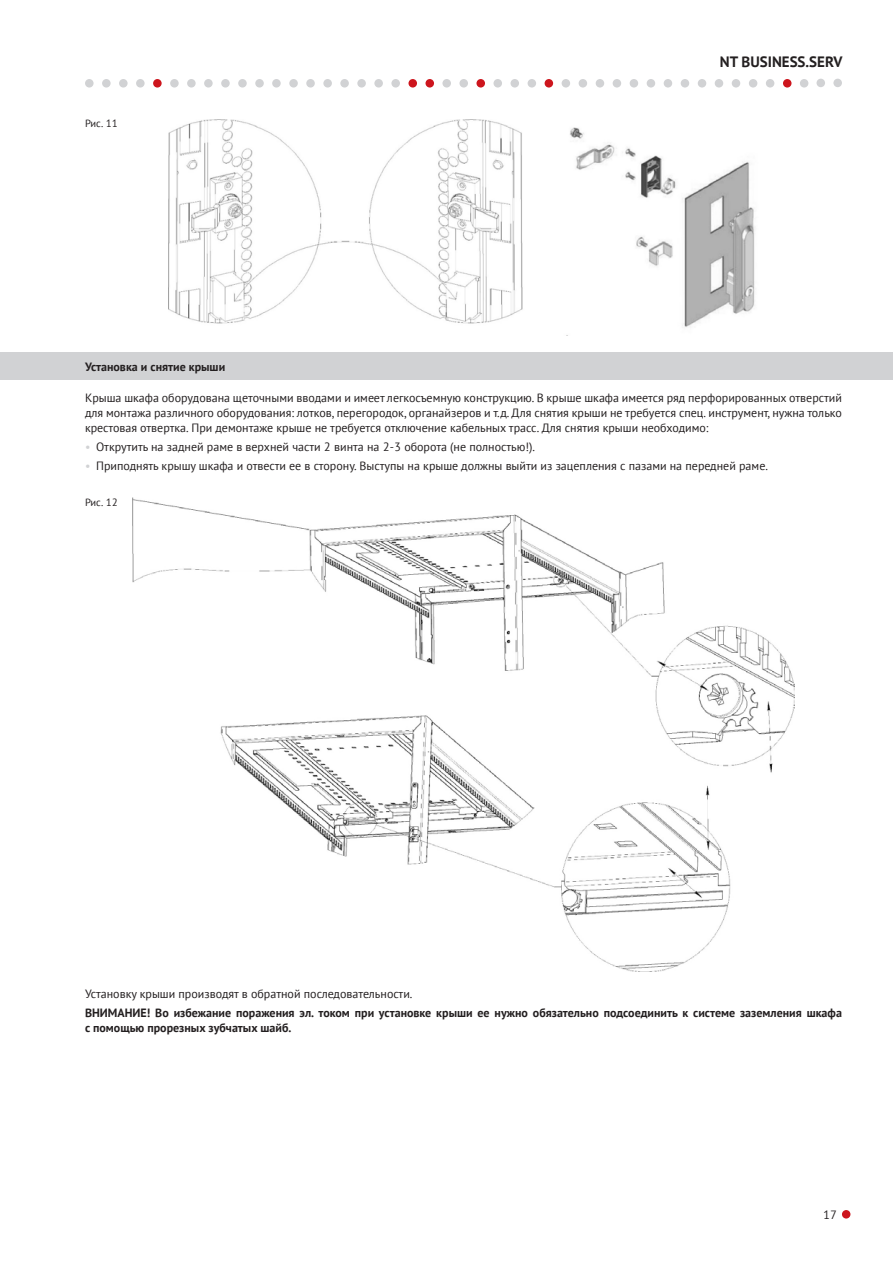
<style>
.page{position:relative;width:893px;height:1263px;background:#fff}
.page>*{position:absolute;margin:0;border:0;box-sizing:border-box;transform-origin:0 0}
.t1{font:700 15px "PT Sans";color:#231f20}
.t2{font:12px/15px "PT Sans";color:#231f20;text-align:justify}
.t3{font:700 12px/15px "PT Sans";color:#231f20}
.t4{font:10.5px "PT Sans";color:#231f20}
.s1{color:#d1d2d4}
</style>
<div class="page">
<div style="left:85px;top:79px;width:9px;height:9px;background:#d1d2d4;border-radius:50%"></div>
<div style="left:102px;top:79px;width:9px;height:9px;background:#d1d2d4;border-radius:50%"></div>
<div style="left:119px;top:79px;width:9px;height:9px;background:#d1d2d4;border-radius:50%"></div>
<div style="left:136px;top:79px;width:9px;height:9px;background:#d1d2d4;border-radius:50%"></div>
<div style="left:153px;top:79px;width:9px;height:9px;background:#cd151d;border-radius:50%"></div>
<div style="left:170px;top:79px;width:9px;height:9px;background:#d1d2d4;border-radius:50%"></div>
<div style="left:187px;top:79px;width:9px;height:9px;background:#d1d2d4;border-radius:50%"></div>
<div style="left:204px;top:79px;width:9px;height:9px;background:#d1d2d4;border-radius:50%"></div>
<div style="left:221px;top:79px;width:9px;height:9px;background:#d1d2d4;border-radius:50%"></div>
<div style="left:238px;top:79px;width:9px;height:9px;background:#d1d2d4;border-radius:50%"></div>
<div style="left:255px;top:79px;width:9px;height:9px;background:#d1d2d4;border-radius:50%"></div>
<div style="left:272px;top:79px;width:9px;height:9px;background:#d1d2d4;border-radius:50%"></div>
<div style="left:289px;top:79px;width:9px;height:9px;background:#d1d2d4;border-radius:50%"></div>
<div style="left:306px;top:79px;width:9px;height:9px;background:#d1d2d4;border-radius:50%"></div>
<div style="left:323px;top:79px;width:9px;height:9px;background:#d1d2d4;border-radius:50%"></div>
<div style="left:340px;top:79px;width:9px;height:9px;background:#d1d2d4;border-radius:50%"></div>
<div style="left:357px;top:79px;width:9px;height:9px;background:#d1d2d4;border-radius:50%"></div>
<div style="left:374px;top:79px;width:9px;height:9px;background:#d1d2d4;border-radius:50%"></div>
<div style="left:391px;top:79px;width:9px;height:9px;background:#d1d2d4;border-radius:50%"></div>
<div style="left:408px;top:79px;width:9px;height:9px;background:#cd151d;border-radius:50%"></div>
<div style="left:425px;top:79px;width:9px;height:9px;background:#cd151d;border-radius:50%"></div>
<div style="left:442px;top:79px;width:9px;height:9px;background:#d1d2d4;border-radius:50%"></div>
<div style="left:459px;top:79px;width:9px;height:9px;background:#d1d2d4;border-radius:50%"></div>
<div style="left:476px;top:79px;width:9px;height:9px;background:#cd151d;border-radius:50%"></div>
<div style="left:493px;top:79px;width:9px;height:9px;background:#d1d2d4;border-radius:50%"></div>
<div style="left:510px;top:79px;width:9px;height:9px;background:#d1d2d4;border-radius:50%"></div>
<div style="left:528px;top:79px;width:8px;height:9px;background:#d1d2d4;border-radius:50%"></div>
<div style="left:545px;top:79px;width:8px;height:9px;background:#cd151d;border-radius:50%"></div>
<div style="left:562px;top:79px;width:8px;height:9px;background:#d1d2d4;border-radius:50%"></div>
<div style="left:579px;top:79px;width:8px;height:9px;background:#d1d2d4;border-radius:50%"></div>
<div style="left:596px;top:79px;width:8px;height:9px;background:#d1d2d4;border-radius:50%"></div>
<div style="left:613px;top:79px;width:8px;height:9px;background:#d1d2d4;border-radius:50%"></div>
<div style="left:630px;top:79px;width:8px;height:9px;background:#d1d2d4;border-radius:50%"></div>
<div style="left:647px;top:79px;width:8px;height:9px;background:#d1d2d4;border-radius:50%"></div>
<div style="left:664px;top:79px;width:8px;height:9px;background:#d1d2d4;border-radius:50%"></div>
<div style="left:681px;top:79px;width:8px;height:9px;background:#d1d2d4;border-radius:50%"></div>
<div style="left:698px;top:79px;width:8px;height:9px;background:#d1d2d4;border-radius:50%"></div>
<div style="left:715px;top:79px;width:8px;height:9px;background:#d1d2d4;border-radius:50%"></div>
<div style="left:732px;top:79px;width:8px;height:9px;background:#d1d2d4;border-radius:50%"></div>
<div style="left:749px;top:79px;width:8px;height:9px;background:#d1d2d4;border-radius:50%"></div>
<div style="left:766px;top:79px;width:8px;height:9px;background:#d1d2d4;border-radius:50%"></div>
<div style="left:783px;top:79px;width:8px;height:9px;background:#cd151d;border-radius:50%"></div>
<div style="left:800px;top:79px;width:8px;height:9px;background:#d1d2d4;border-radius:50%"></div>
<div style="left:816px;top:79px;width:9px;height:8px;background:#d1d2d4;border-radius:50%"></div>
<div style="left:833px;top:79px;width:9px;height:8px;background:#d1d2d4;border-radius:50%"></div>
<div style="left:842px;top:1210px;width:8px;height:8px;background:#cd151d;border-radius:50%"></div>
<div style="left:0;top:352px;width:893px;height:28px;background:#d1d2d4"></div>
<img style="left:132px;top:497px;width:663px;height:474px">
<img style="left:168px;top:119px;width:587px;height:208px">
<p class="t4" style="left:85px;top:117px;width:35px">Рис. 11</p>
<p class="t3" style="left:85px;top:359px;width:142px">Установка и снятие крыши</p>
<p class="t1" style="left:720px;top:52px;width:124px">NT BUSINESS.SERV</p>
<p class="t2" style="left:85px;top:390px;width:758px">Крыша шкафа оборудована щеточными вводами и имеет легкосъемную конструкцию. В крыше шкафа имеется ряд перфорированных отверстий для монтажа различного оборудования: лотков, перегородок, органайзеров и т.д. Для снятия крыши не требуется спец. инструмент, нужна только крестовая отвертка. При демонтаже крыше не требуется отключение кабельных трасс. Для снятия крыши необходимо:</p>
<p class="t2" style="left:85px;top:439px;width:451px"><span class="s1">•</span> Открутить на задней раме в верхней части 2 винта на 2-3 оборота (не полностью!).</p>
<p class="t2" style="left:85px;top:458px;width:684px"><span class="s1">•</span> Приподнять крышу шкафа и отвести ее в сторону. Выступы на крыше должны выйти из зацепления с пазами на передней раме.</p>
<p class="t4" style="left:85px;top:495px;width:35px">Рис. 12</p>
<p class="t2" style="left:85px;top:986px;width:329px">Установку крыши производят в обратной последовательности.</p>
<p class="t3" style="left:85px;top:1005px;width:758px">ВНИМАНИЕ! Во избежание поражения эл. током при установке крыши ее нужно обязательно подсоединить к системе заземления шкафа с помощью прорезных зубчатых шайб.</p>
<p class="t2" style="left:823px;top:1206px;width:16px">17</p>
</div>
